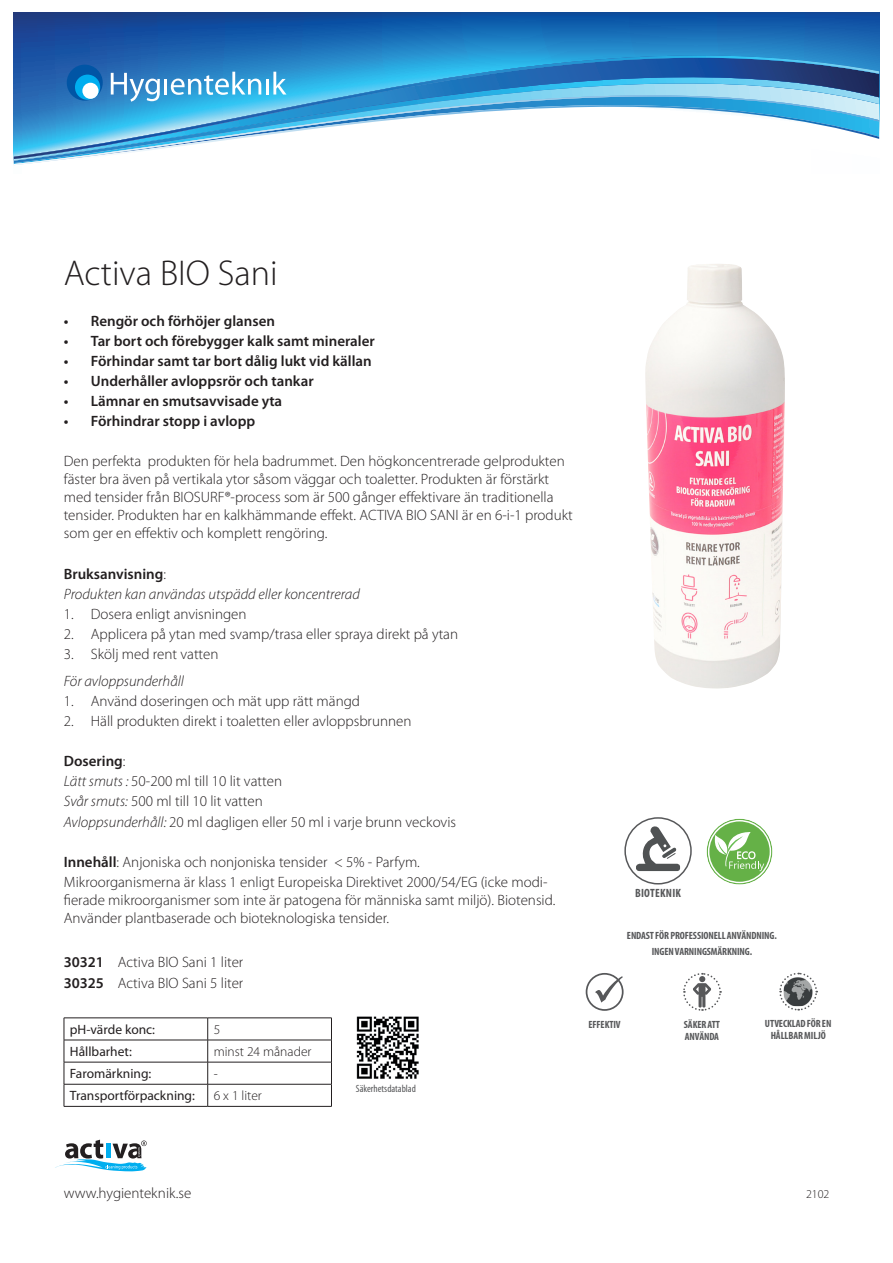
<style>
.page{position:relative;width:893px;height:1263px;background:#fff}
.page>*{position:absolute;margin:0;border:0;box-sizing:border-box;transform-origin:0 0}
.Brödtext_8p{font:300 36px "Myriad Pro";color:#231f20}
.Brödtext_8p-2{font:300 15px/18px "Myriad Pro";color:#231f20}
.Brödtext_8p-3{font:600 15px "Myriad Pro";color:#231f20}
.Brödtext_8p-4{font:italic 300 15px "Myriad Pro";color:#231f20}
.t1{font:13.5px "Myriad Pro";color:#231f20}
.t2{font:300 13.5px "Myriad Pro";color:#231f20}
.t3{font:700 condensed 12px "Myriad Pro";letter-spacing:.02em;color:#57585a}
.t4{font:300 12px "Myriad Pro";color:#231f20}
.t5{font:700 condensed 10.5px/12px "Myriad Pro";letter-spacing:-.01em;color:#57585a;text-align:center}
.Brödtext{font:condensed 10.5px "Myriad Pro";color:#57585a}
.s1{font-weight:300}
.s2{font-style:italic}
.s3{font-weight:600}
</style>
<div class="page">
<svg style="left:14px;top:12px;width:865px;height:25px;background:#1254a2"></svg>
<svg style="left:14px;top:37px;width:865px;height:124px;background:#3381c1"></svg>
<svg style="left:14px;top:56px;width:865px;height:103px"></svg>
<div style="left:67px;top:65px;width:36px;height:36px;background:#0155a5;border-radius:50%"></div>
<div style="left:75px;top:75px;width:25px;height:25px;background:#00aeef;border-radius:50%"></div>
<svg style="left:111px;top:73px;width:49px;height:29px"></svg>
<hr style="left:164px;top:79px;width:3px;height:16px;background:#fff">
<svg style="left:171px;top:72px;width:90px;height:23px"></svg>
<hr style="left:266px;top:79px;width:3px;height:16px;background:#fff">
<svg style="left:273px;top:72px;width:13px;height:23px"></svg>
<div style="left:82px;top:83px;width:17px;height:16px;background:#fff;border-radius:50%"></div>
<svg style="left:55px;top:1140px;width:92px;height:31px"></svg>
<hr style="left:64px;top:1017px;width:144px;height:1px;background:#231f20">
<hr style="left:208px;top:1017px;width:124px;height:1px;background:#231f20">
<hr style="left:64px;top:1040px;width:144px;height:1px;background:#231f20">
<hr style="left:208px;top:1040px;width:124px;height:1px;background:#231f20">
<hr style="left:64px;top:1062px;width:144px;height:1px;background:#231f20">
<hr style="left:208px;top:1062px;width:124px;height:1px;background:#231f20">
<hr style="left:64px;top:1084px;width:144px;height:1px;background:#231f20">
<svg style="left:64px;top:1018px;width:1px;height:88px"></svg>
<hr style="left:208px;top:1084px;width:124px;height:1px;background:#231f20">
<svg style="left:207px;top:1018px;width:1px;height:88px"></svg>
<svg style="left:331px;top:1018px;width:1px;height:88px"></svg>
<hr style="left:64px;top:1106px;width:144px;height:1px;background:#231f20">
<hr style="left:208px;top:1106px;width:124px;height:1px;background:#231f20">
<img style="left:645px;top:264px;width:140px;height:425px">
<div style="left:586px;top:973px;width:38px;height:38px;border:2px solid #57585a;border-radius:50%"></div>
<svg style="left:595px;top:976px;width:28px;height:26px"></svg>
<svg style="left:683px;top:973px;width:39px;height:38px"></svg>
<svg style="left:779px;top:972px;width:39px;height:39px"></svg>
<svg style="left:708px;top:820px;width:63px;height:63px"></svg>
<svg style="left:636px;top:826px;width:44px;height:45px"></svg>
<div style="left:624px;top:817px;width:68px;height:67px;border:2px solid #57585a;border-radius:50%"></div>
<img style="left:356px;top:1016px;width:63px;height:63px">
<p class="Brödtext_8p" style="left:64px;top:252px;width:215px">Activa BIO Sani</p>
<p class="Brödtext_8p-3" style="left:64px;top:311px;width:213px">• Rengör och förhöjer glansen</p>
<p class="Brödtext_8p-3" style="left:64px;top:331px;width:313px">• Tar bort och förebygger kalk samt mineraler</p>
<p class="Brödtext_8p-3" style="left:64px;top:351px;width:310px">• Förhindar samt tar bort dålig lukt vid källan</p>
<p class="Brödtext_8p-3" style="left:64px;top:371px;width:251px">• Underhåller avloppsrör och tankar</p>
<p class="Brödtext_8p-3" style="left:64px;top:391px;width:220px">• Lämnar en smutsavvisade yta</p>
<p class="Brödtext_8p-3" style="left:64px;top:412px;width:193px">• Förhindrar stopp i avlopp</p>
<p class="Brödtext_8p-2" style="left:64px;top:452px;width:510px">Den perfekta produkten för hela badrummet. Den högkoncentrerade gelprodukten fäster bra även på vertikala ytor såsom väggar och toaletter. Produkten är förstärkt med tensider från BIOSURF®-process som är 500 gånger effektivare än traditionella tensider. Produkten har en kalkhämmande effekt. ACTIVA BIO SANI är en 6-i-1 produkt som ger en effektiv och komplett rengöring.</p>
<p class="Brödtext_8p-3" style="left:64px;top:564px;width:104px">Bruksanvisning<span class="s1">:</span></p>
<p class="Brödtext_8p-4" style="left:64px;top:585px;width:298px">Produkten kan användas utspädd eller koncentrerad</p>
<p class="Brödtext_8p-2" style="left:64px;top:605px;width:184px">1. Dosera enligt anvisningen</p>
<p class="Brödtext_8p-2" style="left:64px;top:625px;width:396px">2. Applicera på ytan med svamp/trasa eller spraya direkt på ytan</p>
<p class="Brödtext_8p-2" style="left:64px;top:645px;width:156px">3. Skölj med rent vatten</p>
<p class="Brödtext_8p-4" style="left:64px;top:672px;width:122px">För avloppsunderhåll</p>
<p class="Brödtext_8p-2" style="left:64px;top:692px;width:298px">1. Använd doseringen och mät upp rätt mängd</p>
<p class="Brödtext_8p-2" style="left:64px;top:712px;width:349px">2. Häll produkten direkt i toaletten eller avloppsbrunnen</p>
<p class="Brödtext_8p-3" style="left:64px;top:752px;width:63px">Dosering<span class="s1">:</span></p>
<p class="Brödtext_8p-2" style="left:64px;top:772px;width:220px"><span class="s2">Lätt smuts :</span> 50-200 ml till 10 lit vatten</p>
<p class="Brödtext_8p-2" style="left:64px;top:792px;width:200px"><span class="s2">Svår smuts:</span> 500 ml till 10 lit vatten</p>
<p class="Brödtext_8p-2" style="left:64px;top:812px;width:394px"><span class="s2">Avloppsunderhåll:</span> 20 ml dagligen eller 50 ml i varje brunn veckovis</p>
<p class="Brödtext_8p-2" style="left:64px;top:853px;width:358px"><span class="s3">Innehåll</span>: Anjoniska och nonjoniska tensider &lt; 5% - Parfym.</p>
<p class="Brödtext_8p-2" style="left:64px;top:873px;width:493px">Mikroorganismerna är klass 1 enligt Europeiska Direktivet 2000/54/EG (icke modi&shy;fierade mikroorganismer som inte är patogena för människa samt miljö). Biotensid.<br>Använder plantbaserade och bioteknologiska tensider.</p>
<p class="Brödtext_8p-2" style="left:64px;top:953px;width:181px"><span class="s3">30321</span> Activa BIO Sani 1 liter</p>
<p class="Brödtext_8p-2" style="left:64px;top:973px;width:181px"><span class="s3">30325</span> Activa BIO Sani 5 liter</p>
<p class="t1" style="left:70px;top:1021px;width:87px">pH-värde konc:</p>
<p class="t2" style="left:214px;top:1021px;width:8px">5</p>
<p class="t1" style="left:70px;top:1043px;width:63px">Hållbarhet:</p>
<p class="t2" style="left:214px;top:1043px;width:99px">minst 24 månader</p>
<p class="t1" style="left:70px;top:1065px;width:83px">Faromärkning:</p>
<p class="t2" style="left:214px;top:1065px;width:6px">-</p>
<p class="t1" style="left:70px;top:1087px;width:127px">Transportförpackning:</p>
<p class="t2" style="left:214px;top:1088px;width:50px">6 x 1 liter</p>
<p class="Brödtext" style="left:356px;top:1082px;width:62px">Säkerhetsdatablad</p>
<p class="t3" style="left:635px;top:885px;width:48px">BIOTEKNIK</p>
<p class="t5" style="left:627px;top:929px;width:151px">ENDAST FÖR PROFESSIONELL ANVÄNDNING.</p>
<p class="t5" style="left:652px;top:946px;width:102px">INGEN VARNINGSMÄRKNING.</p>
<p class="t5" style="left:589px;top:1018px;width:34px">EFFEKTIV</p>
<p class="t5" style="left:684px;top:1018px;width:38px">SÄKER ATT</p>
<p class="t5" style="left:685px;top:1030px;width:36px">ANVÄNDA</p>
<p class="t5" style="left:765px;top:1018px;width:68px">UTVECKLAD FÖR EN<br>HÅLLBAR MILJÖ</p>
<p class="Brödtext_8p-2" style="left:64px;top:1183px;width:129px">www.hygienteknik.se</p>
<p class="t4" style="left:806px;top:1186px;width:25px">2102</p>
</div>
